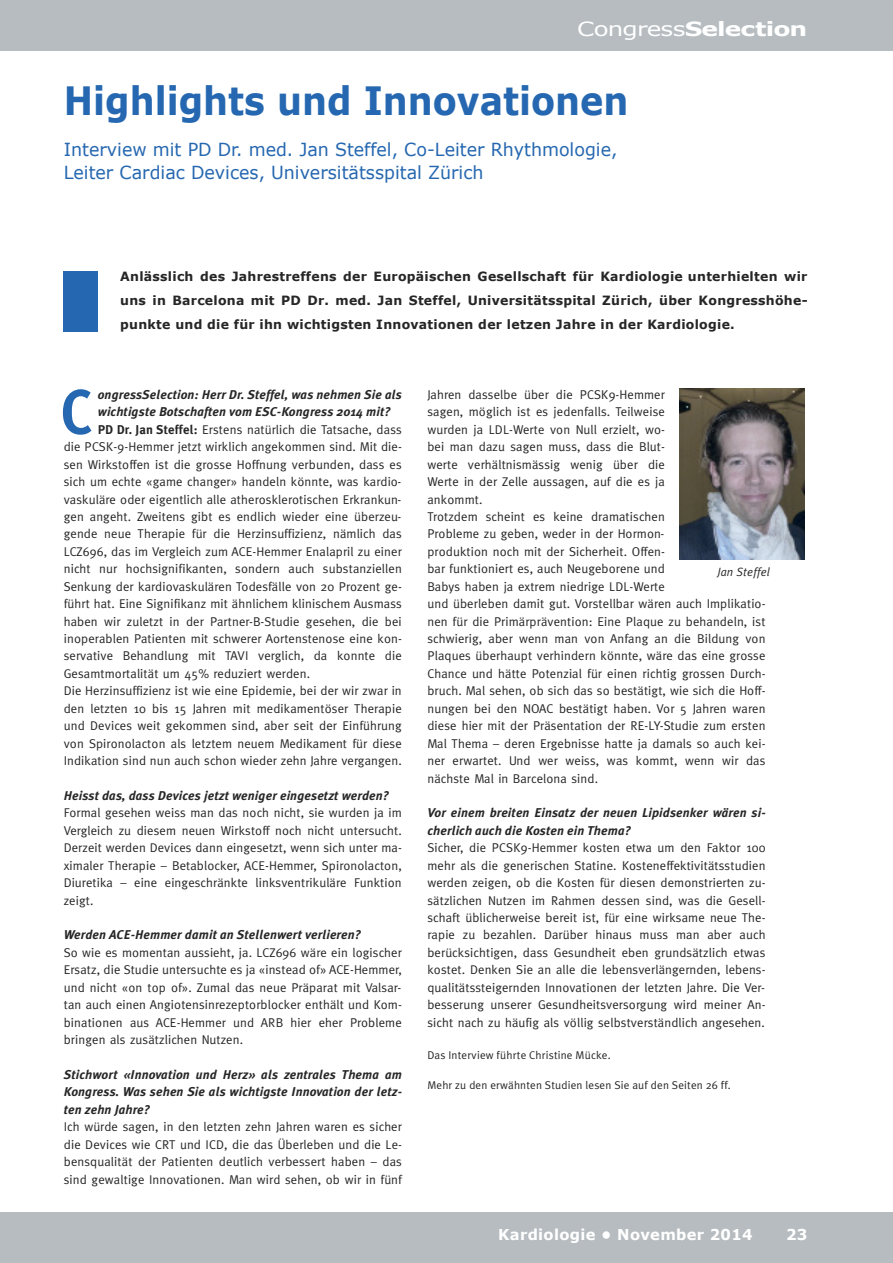
<style>
.page{position:relative;width:893px;height:1263px;background:#fff}
.page>*{position:absolute;margin:0;border:0;box-sizing:border-box;transform-origin:0 0}
.t1{font:700 63px "Meta Plus";color:#2567b0;scale:.9 1}
.t2{font:700 39px "Verdana";color:#2567b0;scale:.9 1}
.t3{font:700 19.5px "Verdana";letter-spacing:-.035em;color:#fff;scale:1.28 1}
.t4{font:18px/22.5px "Verdana";color:#2567b0}
.t5{font:700 15px "Verdana";letter-spacing:.02em;color:#fff}
.t6{font:12.75px/17.4px "Meta Plus";letter-spacing:.01em;color:#272627;text-align:justify}
.t7{font:italic 700 12.75px/17.4px "Meta Plus";letter-spacing:.01em;color:#272627;text-align:justify}
.t8{font:700 12.75px/24px "Verdana";letter-spacing:.02em;color:#272627;text-align:justify}
.t9{font:italic 12px "Meta Plus Normal";letter-spacing:.015em;color:#272627}
.t10{font:11.25px "Meta Plus Normal";letter-spacing:.015em;color:#272627}
.s1{font-weight:400}
.s2{font-weight:700}
</style>
<div class="page">
<div style="left:0;top:0;width:893px;height:51px;background:#b6bcc0"></div>
<div style="left:0;top:1212px;width:893px;height:51px;background:#b6bcc0"></div>
<div style="left:64px;top:271px;width:34px;height:61px;background:#2567b0"></div>
<img style="left:680px;top:389px;width:125px;height:170px">
<h3 class="t3" style="left:577px;top:17px;width:181px"><span class="s1">Congress</span>Selection</h3>
<h2 class="t2" style="left:64px;top:76px;width:629px">Highlights und Innovationen</h2>
<h3 class="t4" style="left:64px;top:138px;width:555px">Interview mit PD Dr. med. Jan Steffel, Co-Leiter Rhythmologie,<br>Leiter Cardiac Devices, Universitätsspital Zürich</h3>
<p class="t8" style="left:120px;top:264px;width:689px">Anlässlich des Jahrestreffens der Europäischen Gesellschaft für Kardiologie unterhielten wir uns in Barcelona mit PD Dr. med. Jan Steffel, Universitätsspital Zürich, über Kongresshöhe&shy;punkte und die für ihn wichtigsten Innovationen der letzen Jahre in der Kardiologie.</p>
<h1 class="t1" style="left:61px;top:375px;width:36px">C</h1>
<p class="t7" style="left:98px;top:386px;width:306px">ongressSelection: Herr Dr. Steffel, was nehmen Sie als</p>
<p class="t7" style="left:98px;top:403px;width:294px">wichtigste Botschaften vom ESC-Kongress 2014 mit?</p>
<p class="t6" style="left:98px;top:421px;width:306px"><span class="s2">PD Dr. Jan Steffel:</span> Erstens natürlich die Tatsache, dass</p>
<p class="t6" style="left:64px;top:438px;width:340px">die PCSK-9-Hemmer jetzt wirklich angekommen sind. Mit die-</p>
<p class="t6" style="left:64px;top:456px;width:340px">sen Wirkstoffen ist die grosse Hoffnung verbunden, dass es</p>
<p class="t6" style="left:64px;top:473px;width:339px">sich um echte «game changer» handeln könnte, was kardio-</p>
<p class="t6" style="left:64px;top:490px;width:339px">vaskuläre oder eigentlich alle atherosklerotischen Erkrankun-</p>
<p class="t6" style="left:64px;top:508px;width:339px">gen angeht. Zweitens gibt es endlich wieder eine überzeu-</p>
<p class="t6" style="left:64px;top:525px;width:340px">gende neue Therapie für die Herzinsuffizienz, nämlich das</p>
<p class="t6" style="left:64px;top:543px;width:340px">LCZ696, das im Vergleich zum ACE-Hemmer Enalapril zu einer</p>
<p class="t6" style="left:64px;top:560px;width:340px">nicht nur hochsignifikanten, sondern auch substanziellen</p>
<p class="t6" style="left:64px;top:578px;width:340px">Senkung der kardiovaskulären Todesfälle von 20 Prozent ge-</p>
<p class="t6" style="left:64px;top:595px;width:340px">führt hat. Eine Signifikanz mit ähnlichem klinischem Ausmass</p>
<p class="t6" style="left:64px;top:612px;width:340px">haben wir zuletzt in der Partner-B-Studie gesehen, die bei</p>
<p class="t6" style="left:64px;top:630px;width:340px">inoperablen Patienten mit schwerer Aortenstenose eine kon-</p>
<p class="t6" style="left:64px;top:647px;width:340px">servative Behandlung mit TAVI verglich, da konnte die</p>
<p class="t6" style="left:64px;top:665px;width:248px">Gesamtmortalität um 45% reduziert werden.</p>
<p class="t6" style="left:64px;top:682px;width:340px">Die Herzinsuffizienz ist wie eine Epidemie, bei der wir zwar in</p>
<p class="t6" style="left:64px;top:700px;width:340px">den letzten 10 bis 15 Jahren mit medikamentöser Therapie</p>
<p class="t6" style="left:64px;top:717px;width:340px">und Devices weit gekommen sind, aber seit der Einführung</p>
<p class="t6" style="left:64px;top:734px;width:340px">von Spironolacton als letztem neuem Medikament für diese</p>
<p class="t6" style="left:64px;top:752px;width:340px">Indikation sind nun auch schon wieder zehn Jahre vergangen.</p>
<p class="t7" style="left:64px;top:787px;width:327px">Heisst das, dass Devices jetzt weniger eingesetzt werden?</p>
<p class="t6" style="left:64px;top:804px;width:340px">Formal gesehen weiss man das noch nicht, sie wurden ja im Vergleich zu diesem neuen Wirkstoff noch nicht untersucht.<br>Derzeit werden Devices dann eingesetzt, wenn sich unter ma&shy;ximaler Therapie – Betablocker, ACE-Hemmer, Spironolacton, Diuretika – eine eingeschränkte linksventrikuläre Funktion zeigt.</p>
<p class="t7" style="left:64px;top:926px;width:299px">Werden ACE-Hemmer damit an Stellenwert verlieren?</p>
<p class="t6" style="left:64px;top:944px;width:340px">So wie es momentan aussieht, ja. LCZ696 wäre ein logischer Ersatz, die Studie untersuchte es ja «instead of» ACE-Hemmer, und nicht «on top of». Zumal das neue Präparat mit Valsar&shy;tan auch einen Angiotensinrezeptorblocker enthält und Kom&shy;binationen aus ACE-Hemmer und ARB hier eher Probleme bringen als zusätzlichen Nutzen.</p>
<p class="t7" style="left:64px;top:1066px;width:340px">Stichwort «Innovation und Herz» als zentrales Thema am Kongress. Was sehen Sie als wichtigste Innovation der letz&shy;ten zehn Jahre?</p>
<p class="t6" style="left:64px;top:1118px;width:340px">Ich würde sagen, in den letzten zehn Jahren waren es sicher die Devices wie CRT und ICD, die das Überleben und die Le&shy;bensqualität der Patienten deutlich verbessert haben – das sind gewaltige Innovationen. Man wird sehen, ob wir in fünf</p>
<p class="t6" style="left:427px;top:386px;width:340px;text-align:left">Jahren dasselbe über die PCSK9-Hemmer<br>sagen, möglich ist es jedenfalls. Teilweise<br>wurden ja LDL-Werte von Null erzielt, wo-<br>bei man dazu sagen muss, dass die Blut-<br>werte verhältnismässig wenig über die<br>Werte in der Zelle aussagen, auf die es ja<br>ankommt.<br>Trotzdem scheint es keine dramatischen<br>Probleme zu geben, weder in der Hormon-<br>produktion noch mit der Sicherheit. Offen-<br>bar funktioniert es, auch Neugeborene und<br>Babys haben ja extrem niedrige LDL-Werte<br>und überleben damit gut. Vorstellbar wären auch Implikatio&shy;nen für die Primärprävention: Eine Plaque zu behandeln, ist schwierig, aber wenn man von Anfang an die Bildung von Plaques überhaupt verhindern könnte, wäre das eine grosse Chance und hätte Potenzial für einen richtig grossen Durch&shy;bruch. Mal sehen, ob sich das so bestätigt, wie sich die Hoff&shy;nungen bei den NOAC bestätigt haben. Vor 5 Jahren waren diese hier mit der Präsentation der RE-LY-Studie zum ersten Mal Thema – deren Ergebnisse hatte ja damals so auch kei&shy;ner erwartet. Und wer weiss, was kommt, wenn wir das nächste Mal in Barcelona sind.</p>
<p class="t7" style="left:427px;top:804px;width:340px">Vor einem breiten Einsatz der neuen Lipidsenker wären si&shy;cherlich auch die Kosten ein Thema?</p>
<p class="t6" style="left:427px;top:839px;width:340px">Sicher, die PCSK9-Hemmer kosten etwa um den Faktor 100 mehr als die generischen Statine. Kosteneffektivitätsstudien werden zeigen, ob die Kosten für diesen demonstrierten zu&shy;sätzlichen Nutzen im Rahmen dessen sind, was die Gesell&shy;schaft üblicherweise bereit ist, für eine wirksame neue The&shy;rapie zu bezahlen. Darüber hinaus muss man aber auch berücksichtigen, dass Gesundheit eben grundsätzlich etwas kostet. Denken Sie an alle die lebensverlängernden, lebens&shy;qualitätssteigernden Innovationen der letzten Jahre. Die Ver&shy;besserung unserer Gesundheitsversorgung wird meiner An&shy;sicht nach zu häufig als völlig selbstverständlich angesehen.</p>
<p class="t10" style="left:427px;top:1049px;width:185px">Das Interview führte Christine Mücke.</p>
<p class="t10" style="left:427px;top:1079px;width:305px">Mehr zu den erwähnten Studien lesen Sie auf den Seiten 26 ff.</p>
<p class="t9" style="left:717px;top:565px;width:54px">Jan Steffel</p>
<p class="t5" style="left:498px;top:1225px;width:256px">Kardiologie • November 2014</p>
<p class="t5" style="left:786px;top:1225px;width:23px">23</p>
</div>
